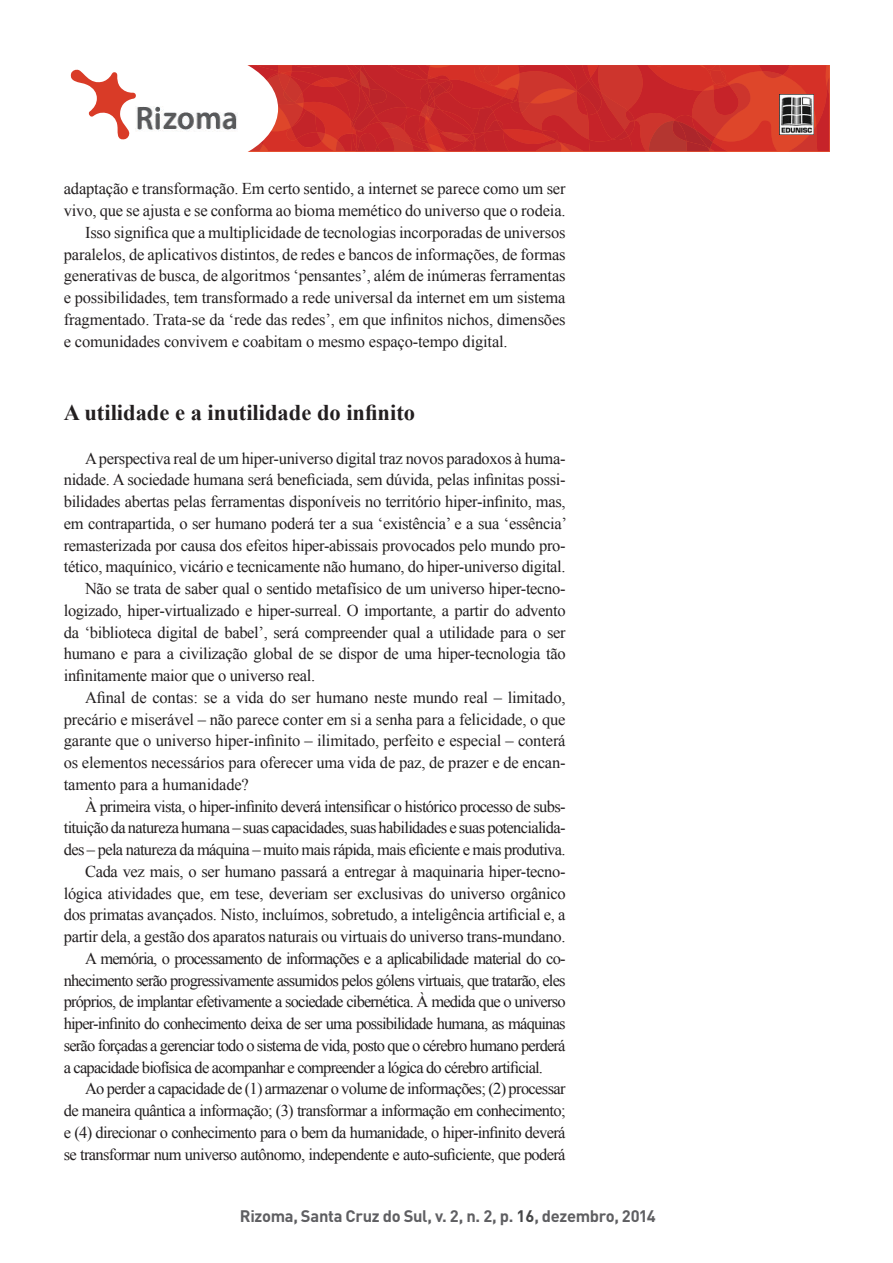
<style>
.page{position:relative;width:893px;height:1263px;background:#fff}
.page>*{position:absolute;margin:0;border:0;box-sizing:border-box;transform-origin:0 0}
.t1{font:700 22.5px "Times New Roman";color:#231f20}
.t2{font:16.5px "Times New Roman";letter-spacing:-.02em;color:#231f20}
.t3{font:16.5px "Times New Roman";letter-spacing:-.04em;color:#231f20}
.t4{font:16.5px "Times New Roman";letter-spacing:-.05em;color:#231f20}
.t5{font:700 16.5px "DIN Pro";letter-spacing:-.02em;color:#5f5f62}
.s1{color:#454647}
</style>
<div class="page">
<svg style="left:247px;top:65px;width:582px;height:87px"></svg>
<div style="left:88px;top:52px;width:187px;height:113px;background:#fff;border-radius:50%"></div>
<div style="left:85px;top:49px;width:193px;height:119px;border:6px solid #fff;border-radius:50%"></div>
<img style="left:780px;top:95px;width:33px;height:40px">
<img style="left:136px;top:107px;width:102px;height:24px">
<svg style="left:70px;top:69px;width:66px;height:71px"></svg>
<p class="t2" style="left:64px;top:178px;width:503px">adaptação e transformação. Em certo sentido, a internet se parece como um ser</p>
<p class="t2" style="left:64px;top:199px;width:503px">vivo, que se ajusta e se conforma ao bioma memético do universo que o rodeia.</p>
<p class="t2" style="left:85px;top:221px;width:482px">Isso significa que a multiplicidade de tecnologias incorporadas de universos</p>
<p class="t2" style="left:64px;top:243px;width:503px">paralelos, de aplicativos distintos, de redes e bancos de informações, de formas</p>
<p class="t2" style="left:64px;top:265px;width:503px">generativas de busca, de algoritmos ‘pensantes’, além de inúmeras ferramentas</p>
<p class="t2" style="left:64px;top:286px;width:503px">e possibilidades, tem transformado a rede universal da internet em um sistema</p>
<p class="t2" style="left:64px;top:308px;width:503px">fragmentado. Trata-se da ‘rede das redes’, em que infinitos nichos, dimensões</p>
<p class="t2" style="left:64px;top:330px;width:445px">e comunidades convivem e coabitam o mesmo espaço-tempo digital.</p>
<h1 class="t1" style="left:64px;top:397px;width:353px">A utilidade e a inutilidade do infinito</h1>
<p class="t2" style="left:85px;top:447px;width:482px">A perspectiva real de um hiper-universo digital traz novos paradoxos à huma-</p>
<p class="t2" style="left:64px;top:469px;width:503px">nidade. A sociedade humana será beneficiada, sem dúvida, pelas infinitas possi-</p>
<p class="t2" style="left:64px;top:490px;width:503px">bilidades abertas pelas ferramentas disponíveis no território hiper-infinito, mas,</p>
<p class="t2" style="left:64px;top:512px;width:505px">em contrapartida, o ser humano poderá ter a sua ‘existência’ e a sua ‘essência’</p>
<p class="t2" style="left:64px;top:534px;width:503px">remasterizada por causa dos efeitos hiper-abissais provocados pelo mundo pro-</p>
<p class="t2" style="left:64px;top:556px;width:503px">tético, maquínico, vicário e tecnicamente não humano, do hiper-universo digital.</p>
<p class="t2" style="left:85px;top:577px;width:482px">Não se trata de saber qual o sentido metafísico de um universo hiper-tecno-</p>
<p class="t2" style="left:64px;top:599px;width:503px">logizado, hiper-virtualizado e hiper-surreal. O importante, a partir do advento</p>
<p class="t2" style="left:64px;top:621px;width:503px">da ‘biblioteca digital de babel’, será compreender qual a utilidade para o ser</p>
<p class="t2" style="left:64px;top:643px;width:503px">humano e para a civilização global de se dispor de uma hiper-tecnologia tão</p>
<p class="t2" style="left:64px;top:664px;width:253px">infinitamente maior que o universo real.</p>
<p class="t2" style="left:85px;top:686px;width:482px">Afinal de contas: se a vida do ser humano neste mundo real – limitado,</p>
<p class="t2" style="left:64px;top:708px;width:503px">precário e miserável – não parece conter em si a senha para a felicidade, o que</p>
<p class="t2" style="left:64px;top:730px;width:503px">garante que o universo hiper-infinito – ilimitado, perfeito e especial – conterá</p>
<p class="t2" style="left:64px;top:751px;width:503px">os elementos necessários para oferecer uma vida de paz, de prazer e de encan-</p>
<p class="t2" style="left:64px;top:773px;width:187px">tamento para a humanidade?</p>
<p class="t3" style="left:85px;top:795px;width:482px">À primeira vista, o hiper-infinito deverá intensificar o histórico processo de subs-</p>
<p class="t3" style="left:64px;top:817px;width:503px">tituição da natureza humana – suas capacidades, suas habilidades e suas potencialida-</p>
<p class="t3" style="left:64px;top:838px;width:503px">des – pela natureza da máquina – muito mais rápida, mais eficiente e mais produtiva.</p>
<p class="t2" style="left:85px;top:860px;width:482px">Cada vez mais, o ser humano passará a entregar à maquinaria hiper-tecno-</p>
<p class="t2" style="left:64px;top:882px;width:503px">lógica atividades que, em tese, deveriam ser exclusivas do universo orgânico</p>
<p class="t2" style="left:64px;top:904px;width:503px">dos primatas avançados. Nisto, incluímos, sobretudo, a inteligência artificial e, a</p>
<p class="t2" style="left:64px;top:925px;width:503px">partir dela, a gestão dos aparatos naturais ou virtuais do universo trans-mundano.</p>
<p class="t4" style="left:85px;top:947px;width:482px">A memória, o processamento de informações e a aplicabilidade material do co-</p>
<p class="t4" style="left:64px;top:969px;width:503px">nhecimento serão progressivamente assumidos pelos gólens virtuais, que tratarão, eles</p>
<p class="t4" style="left:64px;top:991px;width:503px">próprios, de implantar efetivamente a sociedade cibernética. À medida que o universo</p>
<p class="t4" style="left:64px;top:1012px;width:503px">hiper-infinito do conhecimento deixa de ser uma possibilidade humana, as máquinas</p>
<p class="t4" style="left:64px;top:1034px;width:503px">serão forçadas a gerenciar todo o sistema de vida, posto que o cérebro humano perderá</p>
<p class="t4" style="left:64px;top:1056px;width:481px">a capacidade biofísica de acompanhar e compreender a lógica do cérebro artificial.</p>
<p class="t3" style="left:85px;top:1078px;width:482px">Ao perder a capacidade de (1) armazenar o volume de informações; (2) processar</p>
<p class="t3" style="left:64px;top:1099px;width:503px">de maneira quântica a informação; (3) transformar a informação em conhecimento;</p>
<p class="t3" style="left:64px;top:1121px;width:503px">e (4) direcionar o conhecimento para o bem da humanidade, o hiper-infinito deverá</p>
<p class="t3" style="left:64px;top:1143px;width:503px">se transformar num universo autônomo, independente e auto-suficiente, que poderá</p>
<p class="t5" style="left:240px;top:1205px;width:417px">Rizoma, Santa Cruz do Sul, v. 2, n. 2, p. <span class="s1">16</span>, dezembro, 2014</p>
</div>
